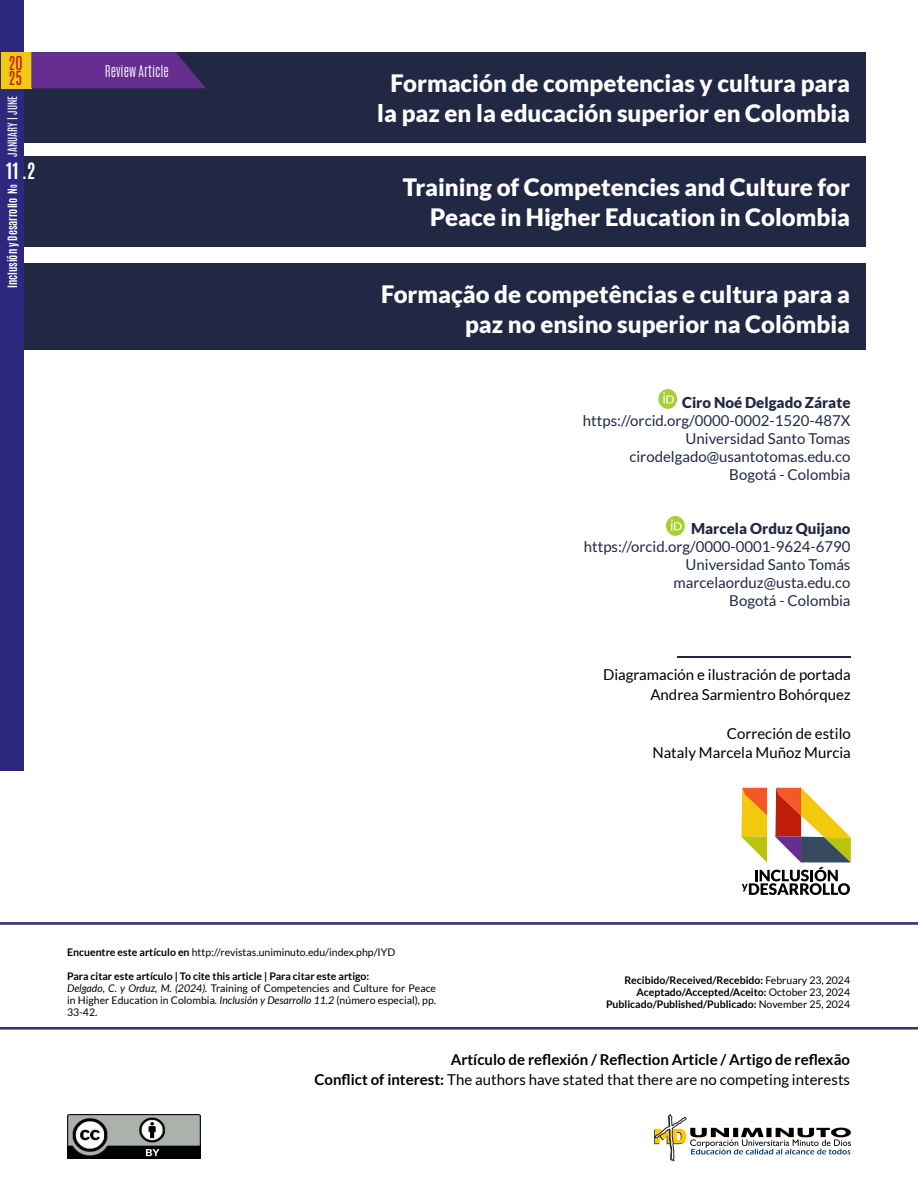
<style>
.page{position:relative;width:918px;height:1188px;background:#fff}
.page>*{position:absolute;margin:0;border:0;box-sizing:border-box;transform-origin:0 0}
.TÍTULOS_INICIO{font:900 24px/30px "Lato";color:#fff;text-align:center}
.TITULO_INICIO_ESPAÑO{font:900 24px/30px "Lato";color:#fff;text-align:right}
.t1{font:700 18.75px "Antonio";color:#fff}
.t2{font:16.2px/15.3px "Antonio";color:#bf1c0a}
.t3{font:15px "Lato";color:#212844}
.AUTOR{font:15px/19.5px "Lato";color:#000;text-align:right}
.AUTOR-2{font:700 15px "Lato";color:#000}
.t4{font:900 15px "Lato";color:#212844}
.AUTOR-3{font:300 13.5px "Antonio";color:#fff}
.t5{font:700 10.8px "Antonio";color:#fff}
.t6{font:10.8px "Antonio";color:#fff}
.INFO_ENCUENTRE_ESTE{font:10.5px/12px "Lato";color:#000;text-align:justify}
.FECHAS{font:700 10.5px "Lato";color:#000}
.INFO_ENCUENTRE_ESTE-2{font:700 10.5px "Lato";color:#000}
.s1{font-style:inherit}
.s2{font-size:7.5px}
.s3{font-weight:700}
.s4{font-style:italic}
.s5{font-weight:400}
</style>
<div class="page">
<div style="left:0;top:52px;width:866px;height:91px;background:#212844"></div>
<div style="left:0;top:156px;width:866px;height:91px;background:#212844"></div>
<div style="left:0;top:263px;width:866px;height:86px;background:#212844"></div>
<div style="left:0;top:922px;width:918px;height:3px;background:#535353;border:1px solid #2d277d"></div>
<div style="left:0;top:1027px;width:918px;height:2px;background:#535353;border:1px solid #2d277d"></div>
<img style="left:68px;top:1114px;width:132px;height:44px">
<svg style="left:654px;top:1114px;width:197px;height:47px"></svg>
<hr style="left:677px;top:656px;width:174px;height:2px;background:#212844">
<div style="left:0;top:0;width:23px;height:770px;background:#2d277d"></div>
<div style="left:1px;top:52px;width:30px;height:36px;background:#f0c914"></div>
<svg style="left:741px;top:788px;width:110px;height:107px"></svg>
<svg style="left:666px;top:516px;width:19px;height:20px"></svg>
<svg style="left:671px;top:520px;width:11px;height:10px"></svg>
<div style="left:658px;top:389px;width:19px;height:20px;background:#a7d036;border-radius:50%"></div>
<svg style="left:663px;top:393px;width:11px;height:11px"></svg>
<svg style="left:31px;top:52px;width:175px;height:36px"></svg>
<h3 class="t2" style="left:8px;top:55px;width:16px">20<br>25</h3>
<p class="t6" style="left:5px;top:157px;width:63px;rotate:-90deg">JANUARY | JUNE</p>
<h2 class="t1" style="left:6px;top:157px;width:31px">11 .2</h2>
<p class="t5" style="left:4px;top:288px;width:105px;rotate:-90deg">Inclusión y Desarrollo <span class="s1">N</span><span class="s2">o</span></p>
<p class="AUTOR-3" style="left:105px;top:62px;width:66px">Review Article</p>
<p class="TÍTULOS_INICIO" style="left:377px;top:68px;width:474px">Formación de competencias y cultura para la paz en la educación superior en Colombia</p>
<p class="TITULO_INICIO_ESPAÑO" style="left:403px;top:172px;width:449px">Training of Competencies and Culture for<br>Peace in Higher Education in Colombia</p>
<p class="TÍTULOS_INICIO" style="left:381px;top:279px;width:471px;text-align:right">Formação de competências e cultura para a paz no ensino superior na Colômbia</p>
<p class="t4" style="left:682px;top:393px;width:170px">Ciro Noé Delgado Zárate</p>
<p class="t3" style="left:583px;top:412px;width:269px">https://orcid.org/0000-0002-1520-487X</p>
<p class="t3" style="left:686px;top:430px;width:166px">Universidad Santo Tomas</p>
<p class="t3" style="left:629px;top:448px;width:223px">cirodelgado@usantotomas.edu.co</p>
<p class="t3" style="left:729px;top:466px;width:123px">Bogotá - Colombia</p>
<p class="t4" style="left:691px;top:519px;width:161px">Marcela Orduz Quijano</p>
<p class="t3" style="left:584px;top:538px;width:268px">https://orcid.org/0000-0001-9624-6790</p>
<p class="t3" style="left:686px;top:556px;width:166px">Universidad Santo Tomás</p>
<p class="t3" style="left:674px;top:574px;width:178px">marcelaorduz@usta.edu.co</p>
<p class="t3" style="left:729px;top:592px;width:123px">Bogotá - Colombia</p>
<h3 class="AUTOR" style="left:603px;top:665px;width:249px">Diagramación e ilustración de portada<br>Andrea Sarmientro Bohórquez</h3>
<h3 class="AUTOR" style="left:652px;top:724px;width:200px">Correción de estilo<br>Nataly Marcela Muñoz Murcia</h3>
<p class="INFO_ENCUENTRE_ESTE" style="left:67px;top:946px;width:330px"><span class="s3">Encuentre este artículo en</span> http://revistas.uniminuto.edu/index.php/IYD</p>
<p class="INFO_ENCUENTRE_ESTE-2" style="left:67px;top:970px;width:304px">Para citar este artículo | To cite this article | Para citar este artigo:</p>
<p class="INFO_ENCUENTRE_ESTE" style="left:67px;top:982px;width:370px"><span class="s4">Delgado, C. y Orduz, M. (2024).</span> Training of Competencies and Culture for Peace in Higher Education in Colombia. <span class="s4">Inclusión y Desarrollo 11.2</span> (número especial), pp.<br>33-42.</p>
<p class="FECHAS" style="left:624px;top:974px;width:227px">Recibido/Received/Recebido: <span class="s5">February 23, 2024</span></p>
<p class="FECHAS" style="left:636px;top:986px;width:215px">Aceptado/Accepted/Aceito: <span class="s5">October 23, 2024</span></p>
<p class="FECHAS" style="left:606px;top:998px;width:246px">Publicado/Published/Publicado: <span class="s5">November 25, 2024</span></p>
<p class="AUTOR-2" style="left:451px;top:1051px;width:401px">Artículo de reflexión / Reflection Article / Artigo de reflexão</p>
<p class="AUTOR" style="left:314px;top:1070px;width:537px"><span class="s3">Conflict of interest:</span> The authors have stated that there are no competing interests</p>
</div>
